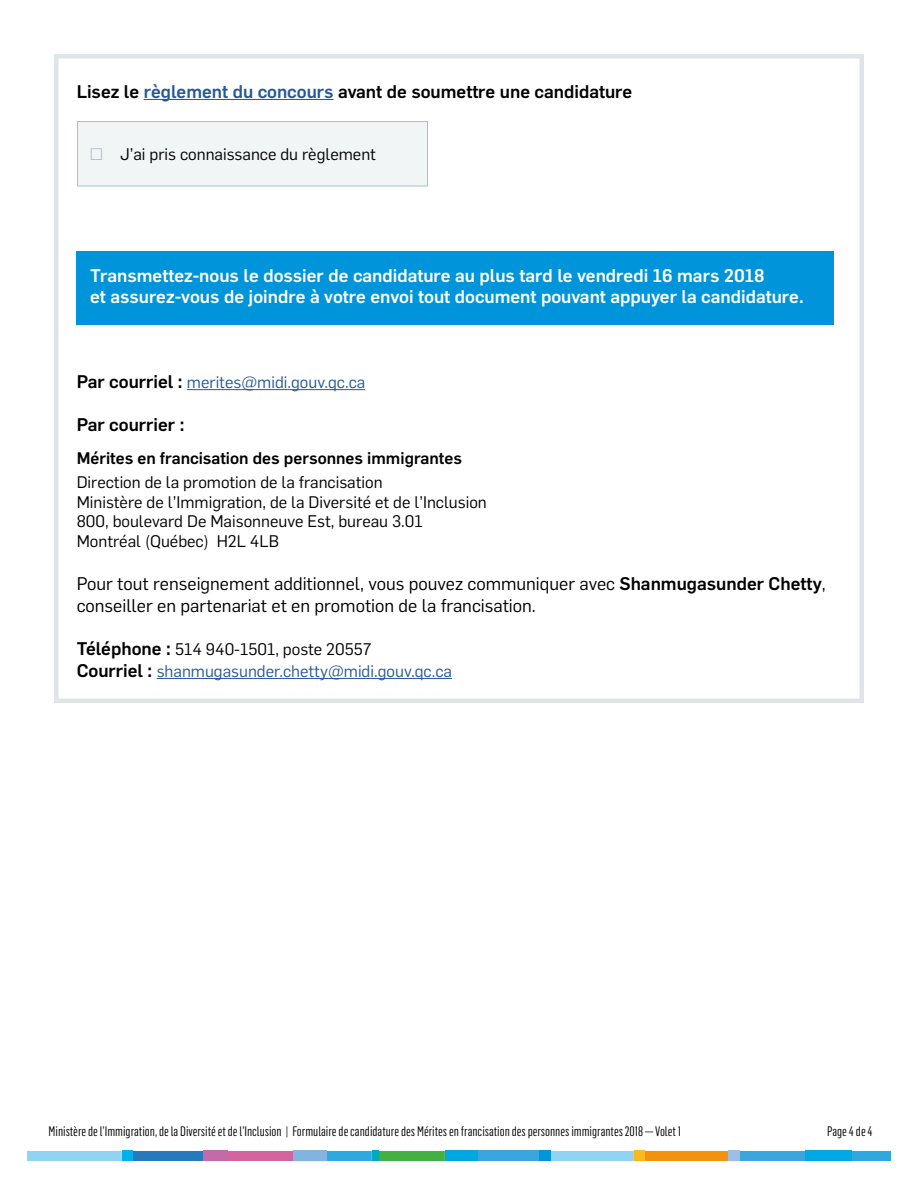
<style>
.page{position:relative;width:918px;height:1188px;background:#fff}
.page>*{position:absolute;margin:0;border:0;box-sizing:border-box;transform-origin:0 0}
.t1{font:500 18px/21.6px "Flama";color:#fff}
.t2{font:18px/21.6px "Flama";color:#000}
.t3{font:500 18px "Flama";color:#000}
.t4{font:16.5px/19.8px "Flama";color:#000}
.t5{font:16.5px/21.6px "Flama";color:#245897}
.t6{font:500 16.5px "Flama";color:#000}
.t7{font:13.5px "Flama Condensed";color:#000}
.s1{color:#245897}
.s2{color:#acc0c7}
.s3{font-weight:500;font-size:18px;color:#000}
.s4{font-weight:500}
.s5{color:#000}
</style>
<div class="page">
<div style="left:445px;top:1151px;width:106px;height:10px;background:#3aa6dd"></div>
<svg style="left:27px;top:1151px;width:451px;height:10px;background:#679eb9"></svg>
<div style="left:122px;top:1151px;width:11px;height:10px;background:#00b0ea"></div>
<svg style="left:551px;top:1151px;width:340px;height:10px;background:#77adaf"></svg>
<div style="left:539px;top:1151px;width:12px;height:10px;background:#0094da"></div>
<div style="left:634px;top:1151px;width:11px;height:10px;background:#f9b920"></div>
<div style="left:77px;top:121px;width:351px;height:65px;background:#f2f5f5;border:1px solid #acc0c7"></div>
<hr style="left:144px;top:99px;width:190px;height:1px;background:#245897">
<hr style="left:187px;top:389px;width:178px;height:1px;background:#245897">
<hr style="left:157px;top:678px;width:295px;height:1px;background:#245897">
<div style="left:77px;top:251px;width:757px;height:74px;background:#0094da"></div>
<div style="left:54px;top:54px;width:810px;height:649px;border:4px solid #dfe5e6"></div>
<p class="t3" style="left:77px;top:78px;width:557px">Lisez le <span class="s1">règlement du concours</span> avant de soumettre une candidature</p>
<p class="t4" style="left:90px;top:143px;width:287px"><span class="s2">□</span> J’ai pris connaissance du règlement</p>
<p class="t1" style="left:90px;top:263px;width:715px">Transmettez-nous le dossier de candidature au plus tard le vendredi 16 mars 2018<br>et assurez-vous de joindre à votre envoi tout document pouvant appuyer la candidature.</p>
<p class="t5" style="left:77px;top:370px;width:290px"><span class="s3">Par courriel :</span> merites@midi.gouv.qc.ca</p>
<p class="t3" style="left:77px;top:412px;width:109px">Par courrier :</p>
<p class="t6" style="left:77px;top:447px;width:387px">Mérites en francisation des personnes immigrantes</p>
<p class="t4" style="left:77px;top:471px;width:412px">Direction de la promotion de la francisation<br>Ministère de l’Immigration, de la Diversité et de l’Inclusion 800, boulevard De Maisonneuve Est, bureau 3.01<br>Montréal (Québec) H2L 4LB</p>
<p class="t2" style="left:77px;top:572px;width:751px">Pour tout renseignement additionnel, vous pouvez communiquer avec <span class="s4">Shanmugasunder Chetty</span>, conseiller en partenariat et en promotion de la francisation.</p>
<p class="t5" style="left:77px;top:638px;width:377px"><span class="s3">Téléphone :</span> <span class="s5">514 940-1501, poste 20557<br></span><span class="s3">Courriel :</span> shanmugasunder.chetty@midi.gouv.qc.ca</p>
<p class="t7" style="left:49px;top:1123px;width:634px">Ministère de l’Immigration, de la Diversité et de l’Inclusion | Formulaire de candidature des Mérites en francisation des personnes immigrantes 2018 — Volet 1</p>
<p class="t7" style="left:827px;top:1123px;width:47px">Page 4 de 4</p>
</div>
